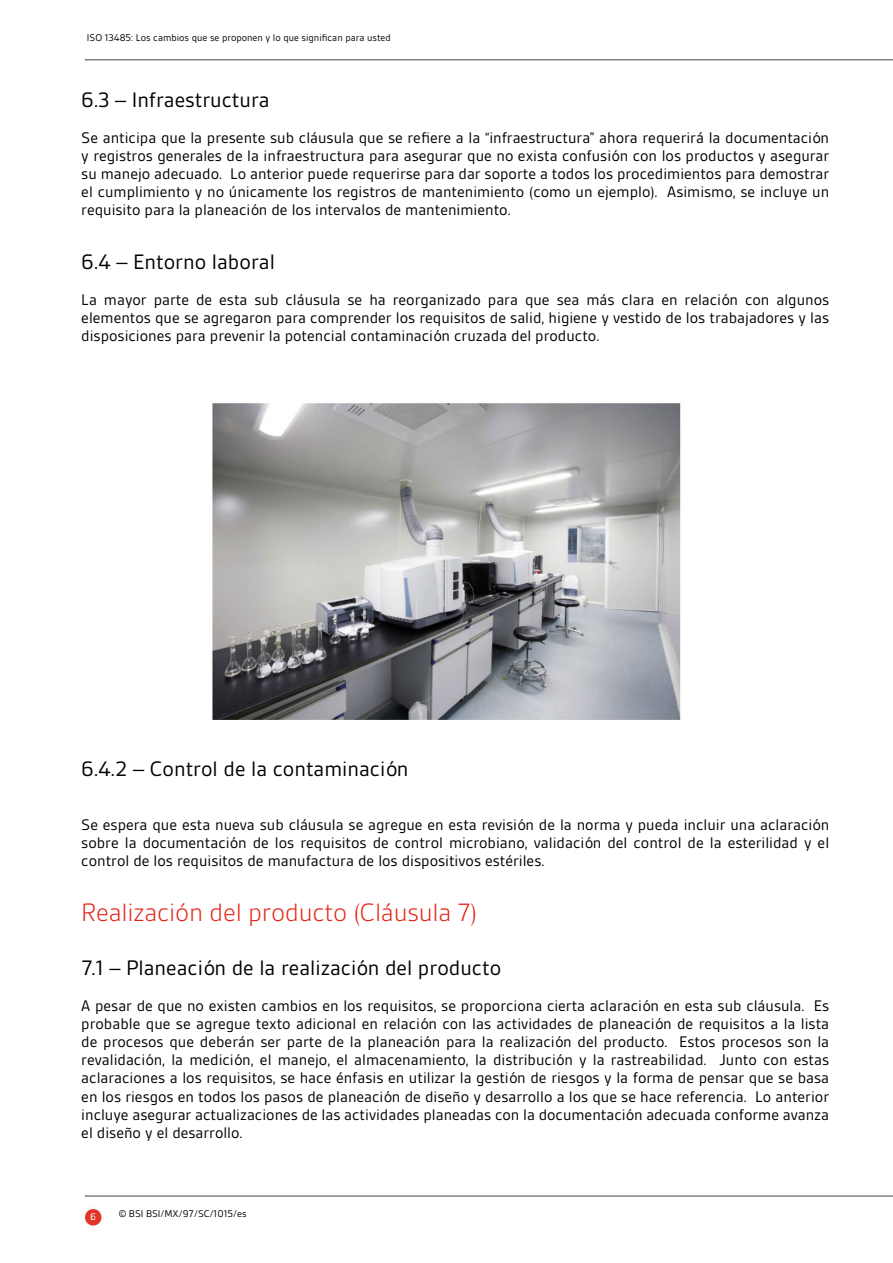
<style>
.page{position:relative;width:893px;height:1263px;background:#fff}
.page>*{position:absolute;margin:0;border:0;box-sizing:border-box;transform-origin:0 0}
.t1{font:300 27px "BSI Gesta";letter-spacing:-.01em;color:#e42313}
.t2{font:22.5px "BSI Gesta";color:#000}
.t3{font:16.5px/18px "BSI Gesta";color:#000;text-align:justify}
.t4{font:10.5px "BSI Gesta";color:#000}
</style>
<div class="page">
<img style="left:83px;top:59px;width:810px;height:1167px">
<p class="t4" style="left:87px;top:32px;width:305px">ISO 13485: Los cambios que se proponen y lo que significan para usted</p>
<h2 class="t2" style="left:81px;top:88px;width:190px">6.3 – Infraestructura</h2>
<p class="t3" style="left:81px;top:129px;width:749px">Se anticipa que la presente sub cláusula que se refiere a la “infraestructura” ahora requerirá la documentación y registros generales de la infraestructura para asegurar que no exista confusión con los productos y asegurar su manejo adecuado. Lo anterior puede requerirse para dar soporte a todos los procedimientos para demostrar el cumplimiento y no únicamente los registros de mantenimiento (como un ejemplo). Asimismo, se incluye un requisito para la planeación de los intervalos de mantenimiento.</p>
<h2 class="t2" style="left:81px;top:250px;width:195px">6.4 – Entorno laboral</h2>
<p class="t3" style="left:81px;top:291px;width:749px">La mayor parte de esta sub cláusula se ha reorganizado para que sea más clara en relación con algunos elementos que se agregaron para comprender los requisitos de salid, higiene y vestido de los trabajadores y las disposiciones para prevenir la potencial contaminación cruzada del producto.</p>
<h2 class="t2" style="left:81px;top:757px;width:329px">6.4.2 – Control de la contaminación</h2>
<p class="t3" style="left:81px;top:816px;width:749px">Se espera que esta nueva sub cláusula se agregue en esta revisión de la norma y pueda incluir una aclaración sobre la documentación de los requisitos de control microbiano, validación del control de la esterilidad y el control de los requisitos de manufactura de los dispositivos estériles.</p>
<h1 class="t1" style="left:81px;top:899px;width:397px">Realización del producto (Cláusula 7)</h1>
<h2 class="t2" style="left:81px;top:957px;width:421px">7.1 – Planeación de la realización del producto</h2>
<p class="t3" style="left:81px;top:997px;width:749px">A pesar de que no existen cambios en los requisitos, se proporciona cierta aclaración en esta sub cláusula. Es probable que se agregue texto adicional en relación con las actividades de planeación de requisitos a la lista de procesos que deberán ser parte de la planeación para la realización del producto. Estos procesos son la revalidación, la medición, el manejo, el almacenamiento, la distribución y la rastreabilidad. Junto con estas aclaraciones a los requisitos, se hace énfasis en utilizar la gestión de riesgos y la forma de pensar que se basa en los riesgos en todos los pasos de planeación de diseño y desarrollo a los que se hace referencia. Lo anterior incluye asegurar actualizaciones de las actividades planeadas con la documentación adecuada conforme avanza el diseño y el desarrollo.</p>
<p class="t4" style="left:119px;top:1208px;width:129px">© BSI BSI/MX/97/SC/1015/es</p>
</div>
